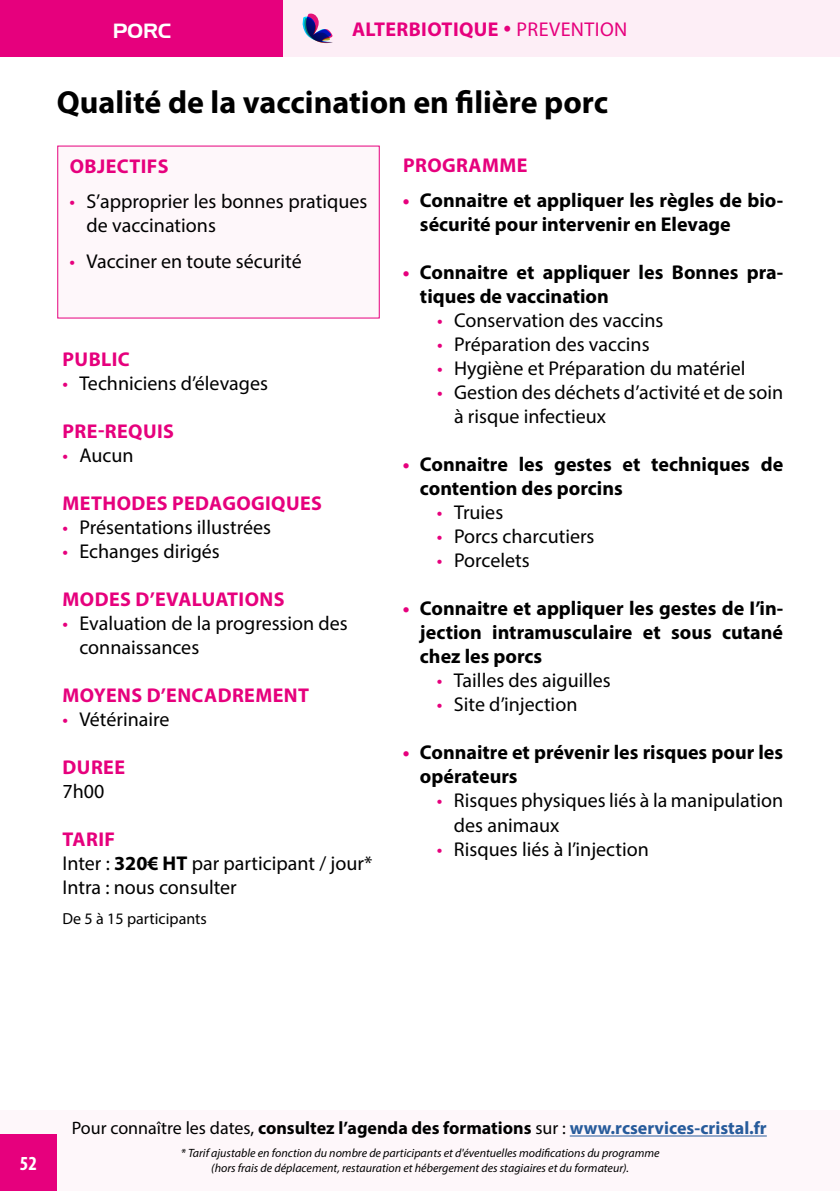
<style>
.page{position:relative;width:840px;height:1191px;background:#fff}
.page>*{position:absolute;margin:0;border:0;box-sizing:border-box;transform-origin:0 0}
.t1{font:700 32px "Myriad Pro";color:#000}
.t2{font:20px/24px "Myriad Pro";color:#000}
.t3{font:700 20px/24px "Myriad Pro";color:#000}
.t4{font:700 20px "Myriad Pro";letter-spacing:.02em;color:#e6007d}
.t5{font:20px "Aero Regular SWFTE";color:#fff}
.t6{font:700 condensed 20px "Myriad Pro";color:#fff}
.t7{font:700 18px "Myriad Pro";color:#000}
.t8{font:16px "Myriad Pro";color:#000}
.t9{font:italic 12px/14.4px "Myriad Pro";color:#000;text-align:center}
.s1{font-weight:400}
.s2{color:#e6007d}
.s3{font-weight:700;color:#e6007d}
.s4{font-weight:700}
.s5{color:#275b9b}
</style>
<div class="page">
<div style="left:0;top:1110px;width:839px;height:81px;background:#fef7fa"></div>
<div style="left:0;top:0;width:283px;height:57px;background:#e6007d"></div>
<div style="left:0;top:1134px;width:57px;height:57px;background:#e6007d"></div>
<hr style="left:569px;top:1135px;width:197px;height:1px;background:#275b9b">
<div style="left:283px;top:0;width:556px;height:57px;background:#fdeef6"></div>
<div style="left:58px;top:146px;width:321px;height:172px;background:#fef7fa"></div>
<svg style="left:302px;top:14px;width:31px;height:30px"></svg>
<p class="t5" style="left:113px;top:19px;width:60px">PORC</p>
<p class="t4" style="left:352px;top:16px;width:277px">ALTERBIOTIQUE • <span class="s1">PREVENTION</span></p>
<h1 class="t1" style="left:57px;top:81px;width:552px">Qualité de la vaccination en filière porc</h1>
<p class="t4" style="left:70px;top:153px;width:100px">OBJECTIFS</p>
<p class="t2" style="left:87px;top:189px;width:282px;text-indent:-17px"><span class="s2">•</span> S’approprier les bonnes pratiques de vaccinations</p>
<p class="t2" style="left:70px;top:249px;width:233px"><span class="s2">•</span> Vacciner en toute sécurité</p>
<p class="t4" style="left:63px;top:346px;width:69px">PUBLIC</p>
<p class="t2" style="left:62px;top:371px;width:207px"><span class="s2">•</span> Techniciens d’élevages</p>
<p class="t4" style="left:63px;top:418px;width:113px">PRE-REQUIS</p>
<p class="t2" style="left:62px;top:443px;width:73px"><span class="s2">•</span> Aucun</p>
<p class="t4" style="left:63px;top:490px;width:261px">METHODES PEDAGOGIQUES</p>
<p class="t2" style="left:62px;top:515px;width:210px"><span class="s2">•</span> Présentations illustrées</p>
<p class="t2" style="left:62px;top:539px;width:159px"><span class="s2">•</span> Echanges dirigés</p>
<p class="t4" style="left:63px;top:586px;width:223px">MODES D’EVALUATIONS</p>
<p class="t2" style="left:79px;top:611px;width:270px;text-indent:-17px"><span class="s2">•</span> Evaluation de la progression des connaissances</p>
<p class="t4" style="left:63px;top:682px;width:248px">MOYENS D’ENCADREMENT</p>
<p class="t2" style="left:62px;top:707px;width:109px"><span class="s2">•</span> Vétérinaire</p>
<p class="t4" style="left:63px;top:754px;width:64px">DUREE</p>
<p class="t2" style="left:62px;top:779px;width:43px">7h00</p>
<p class="t2" style="left:62px;top:827px;width:311px"><span class="s3">TARIF<br></span>Inter : <span class="s4">320€ HT</span> par participant / jour*<br>Intra : nous consulter</p>
<p class="t8" style="left:62px;top:909px;width:146px">De 5 à 15 participants</p>
<p class="t4" style="left:403px;top:152px;width:126px">PROGRAMME</p>
<p class="t3" style="left:420px;top:188px;width:364px;text-indent:-17px"><span class="s2">•</span> Connaitre et appliquer les règles de bio&shy;sécurité pour intervenir en Elevage</p>
<p class="t3" style="left:420px;top:260px;width:364px;text-indent:-17px"><span class="s2">•</span> Connaitre et appliquer les Bonnes pra&shy;tiques de vaccination</p>
<p class="t2" style="left:437px;top:308px;width:228px"><span class="s2">•</span> Conservation des vaccins</p>
<p class="t2" style="left:437px;top:332px;width:214px"><span class="s2">•</span> Préparation des vaccins</p>
<p class="t2" style="left:437px;top:356px;width:310px"><span class="s2">•</span> Hygiène et Préparation du matériel</p>
<p class="t2" style="left:454px;top:380px;width:330px;text-indent:-17px"><span class="s2">•</span> Gestion des déchets d’activité et de soin à risque infectieux</p>
<p class="t3" style="left:419px;top:452px;width:364px;text-indent:-17px"><span class="s2">•</span> Connaitre les gestes et techniques de contention des porcins</p>
<p class="t2" style="left:436px;top:500px;width:68px"><span class="s2">•</span> Truies</p>
<p class="t2" style="left:436px;top:524px;width:159px"><span class="s2">•</span> Porcs charcutiers</p>
<p class="t2" style="left:436px;top:548px;width:94px"><span class="s2">•</span> Porcelets</p>
<p class="t3" style="left:419px;top:596px;width:364px;text-align:justify;text-indent:-17px"><span class="s2">•</span> Connaitre et appliquer les gestes de I’in&shy;jection intramusculaire et sous cutané chez les porcs</p>
<p class="t2" style="left:436px;top:668px;width:175px"><span class="s2">•</span> Tailles des aiguilles</p>
<p class="t2" style="left:436px;top:692px;width:142px"><span class="s2">•</span> Site d’injection</p>
<p class="t3" style="left:419px;top:740px;width:364px;text-indent:-17px"><span class="s2">•</span> Connaitre et prévenir les risques pour les opérateurs</p>
<p class="t2" style="left:453px;top:788px;width:330px;text-indent:-17px"><span class="s2">•</span> Risques physiques liés à la manipulation des animaux</p>
<p class="t2" style="left:436px;top:836px;width:213px"><span class="s2">•</span> Risques liés à I’injection</p>
<p class="t7" style="left:72px;top:1116px;width:696px"><span class="s1">Pour connaître les dates,</span> consultez l’agenda des formations <span class="s1">sur :</span> <span class="s5">www.rcservices-cristal.fr</span></p>
<p class="t6" style="left:20px;top:1151px;width:19px">52</p>
<p class="t9" style="left:181px;top:1145px;width:480px">* Tarif ajustable en fonction du nombre de participants et d'éventuelles modifications du programme (hors frais de déplacement, restauration et hébergement des stagiaires et du formateur).</p>
</div>
